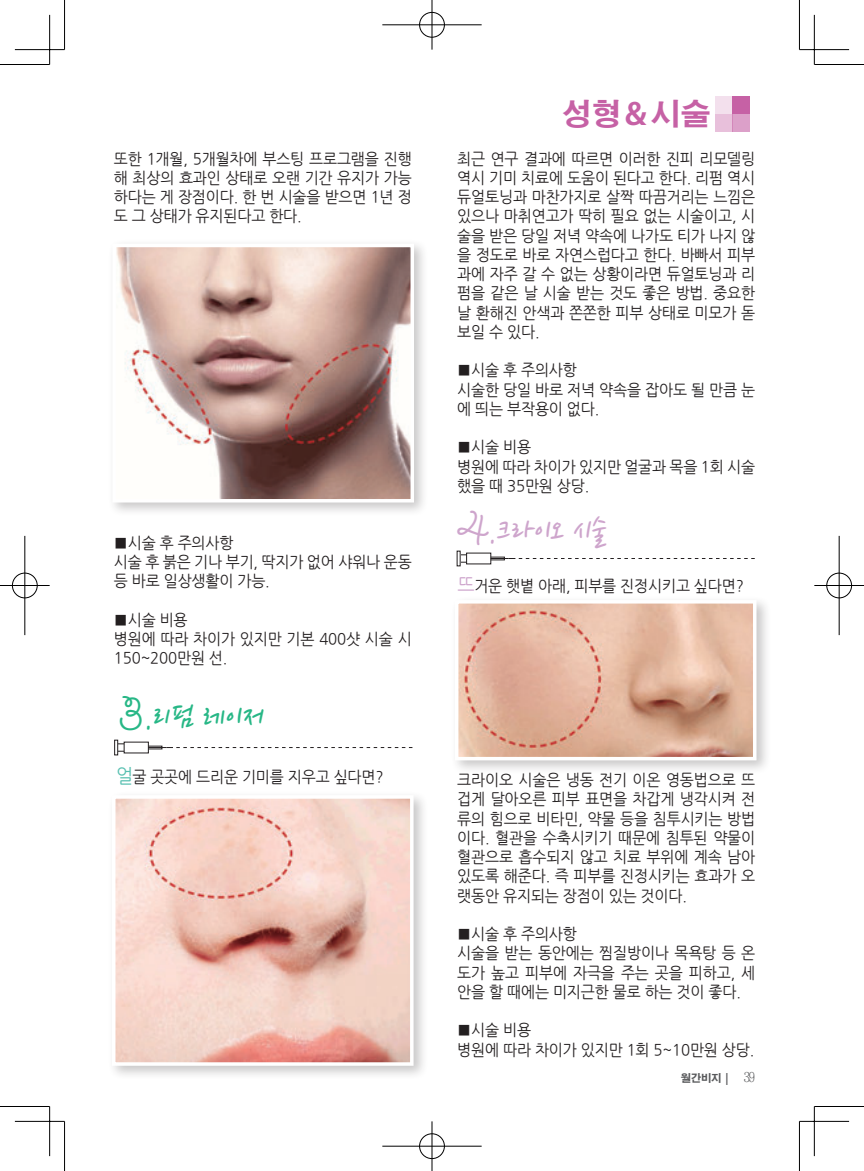
<style>
.page{position:relative;width:864px;height:1171px;background:#fff}
.page>*{position:absolute;margin:0;border:0;box-sizing:border-box;transform-origin:0 0}
.t1{font:italic 35px "Nanum Pen";color:#cea5cc;scale:.95 1}
.t2{font:italic 35px "Nanum Pen";color:#27b786;scale:.95 1}
.t3{font:700 29.75px "Adobe Gothic Std";color:#c661a5}
.t4{font:15.75px/19.2px "Nanum Gothic";letter-spacing:-.01em;color:#231f20;scale:.95 1}
.t5{font:700 10.5px "Adobe Gothic Std";color:#57585a}
.s1{font-family:"Giddyup Std";font-style:normal;font-size:52.5px}
.s2{font-size:19.25px;color:#58c0b1}
.s3{font-size:19.25px;color:#cea5cc}
.s4{font-family:"Chosunilbo NM";font-weight:400;font-size:14px}
</style>
<div class="page">
<div style="left:714px;top:97px;width:18px;height:17px;background:#f3e0ed"></div>
<div style="left:732px;top:97px;width:17px;height:17px;background:#c661a5"></div>
<div style="left:714px;top:114px;width:18px;height:17px;background:#e8c0db"></div>
<div style="left:732px;top:114px;width:17px;height:17px;background:#dca0c9"></div>
<div style="left:114px;top:740px;width:4px;height:15px;border:1px solid #231f20"></div>
<svg style="left:123px;top:741px;width:289px;height:13px"></svg>
<svg style="left:465px;top:552px;width:289px;height:13px"></svg>
<div style="left:108px;top:239px;width:320px;height:278px;background:#231f20;opacity:.25"></div>
<img style="left:117px;top:249px;width:292px;height:248px">
<div style="left:112px;top:244px;width:302px;height:258px;border:4px solid #fff"></div>
<div style="left:107px;top:790px;width:321px;height:290px;background:#231f20;opacity:.25"></div>
<img style="left:117px;top:800px;width:291px;height:261px">
<div style="left:112px;top:795px;width:301px;height:271px;border:4px solid #fff"></div>
<div style="left:450px;top:595px;width:320px;height:180px;background:#231f20;opacity:.25"></div>
<img style="left:459px;top:605px;width:292px;height:150px">
<div style="left:454px;top:600px;width:302px;height:160px;border:4px solid #fff"></div>
<hr style="left:0;top:64px;width:50px;height:1px;background:#000">
<hr style="left:814px;top:64px;width:49px;height:1px;background:#000">
<hr style="left:0;top:1106px;width:50px;height:1px;background:#000">
<hr style="left:814px;top:1106px;width:49px;height:1px;background:#000">
<hr style="left:64px;top:0;width:1px;height:50px;background:#000">
<hr style="left:64px;top:1121px;width:1px;height:50px;background:#000">
<hr style="left:798px;top:0;width:1px;height:50px;background:#000">
<hr style="left:798px;top:1121px;width:1px;height:50px;background:#000">
<hr style="left:15px;top:49px;width:49px;height:1px;background:#000">
<hr style="left:799px;top:49px;width:49px;height:1px;background:#000">
<hr style="left:15px;top:1121px;width:49px;height:1px;background:#000">
<hr style="left:799px;top:1121px;width:49px;height:1px;background:#000">
<hr style="left:49px;top:15px;width:1px;height:49px;background:#000">
<hr style="left:49px;top:1106px;width:1px;height:50px;background:#000">
<hr style="left:813px;top:15px;width:1px;height:49px;background:#000">
<hr style="left:813px;top:1106px;width:1px;height:50px;background:#000">
<div style="left:418px;top:11px;width:27px;height:27px;border:2px solid #fff;border-radius:50%"></div>
<hr style="left:382px;top:24px;width:99px;height:2px;background:#fff">
<hr style="left:430px;top:0;width:3px;height:50px;background:#fff">
<div style="left:419px;top:12px;width:25px;height:25px;border:1px solid #000;border-radius:50%"></div>
<hr style="left:382px;top:25px;width:99px;height:1px;background:#000">
<hr style="left:431px;top:0;width:1px;height:50px;background:#000">
<div style="left:418px;top:1132px;width:27px;height:28px;border:2px solid #fff;border-radius:50%"></div>
<hr style="left:382px;top:1145px;width:99px;height:2px;background:#fff">
<hr style="left:430px;top:1121px;width:3px;height:50px;background:#fff">
<div style="left:419px;top:1133px;width:25px;height:26px;border:1px solid #000;border-radius:50%"></div>
<hr style="left:382px;top:1146px;width:99px;height:1px;background:#000">
<hr style="left:431px;top:1121px;width:1px;height:50px;background:#000">
<div style="left:11px;top:572px;width:27px;height:27px;border:2px solid #fff;border-radius:50%"></div>
<hr style="left:0;top:584px;width:50px;height:3px;background:#fff">
<hr style="left:24px;top:536px;width:2px;height:99px;background:#fff">
<div style="left:12px;top:573px;width:25px;height:25px;border:1px solid #000;border-radius:50%"></div>
<hr style="left:0;top:585px;width:50px;height:1px;background:#000">
<hr style="left:25px;top:536px;width:1px;height:99px;background:#000">
<div style="left:825px;top:572px;width:27px;height:27px;border:2px solid #fff;border-radius:50%"></div>
<hr style="left:814px;top:584px;width:49px;height:3px;background:#fff">
<hr style="left:837px;top:536px;width:3px;height:99px;background:#fff">
<div style="left:826px;top:573px;width:25px;height:25px;border:1px solid #000;border-radius:50%"></div>
<hr style="left:814px;top:585px;width:49px;height:1px;background:#000">
<hr style="left:838px;top:536px;width:1px;height:99px;background:#000">
<h2 class="t3" style="left:561px;top:96px;width:150px">성형＆시술</h2>
<p class="t4" style="left:114px;top:149px;width:315px;text-align:justify">또한 1개월, 5개월차에 부스팅 프로그램을 진행 해 최상의 효과인 상태로 오랜 기간 유지가 가능 하다는 게 장점이다. 한 번 시술을 받으면 1년 정 도 그 상태가 유지된다고 한다.</p>
<p class="t4" style="left:457px;top:149px;width:315px;text-align:justify">최근 연구 결과에 따르면 이러한 진피 리모델링 역시 기미 치료에 도움이 된다고 한다. 리펌 역시 듀얼토닝과 마찬가지로 살짝 따끔거리는 느낌은 있으나 마취연고가 딱히 필요 없는 시술이고, 시 술을 받은 당일 저녁 약속에 나가도 티가 나지 않 을 정도로 바로 자연스럽다고 한다. 바빠서 피부 과에 자주 갈 수 없는 상황이라면 듀얼토닝과 리 펌을 같은 날 시술 받는 것도 좋은 방법. 중요한 날 환해진 안색과 쫀쫀한 피부 상태로 미모가 돋 보일 수 있다.</p>
<p class="t4" style="left:457px;top:361px;width:315px">■시술 후 주의사항<br>시술한 당일 바로 저녁 약속을 잡아도 될 만큼 눈 에 띄는 부작용이 없다.</p>
<p class="t4" style="left:457px;top:438px;width:315px">■시술 비용<br>병원에 따라 차이가 있지만 얼굴과 목을 1회 시술 했을 때 35만원 상당.</p>
<p class="t4" style="left:114px;top:533px;width:315px">■시술 후 주의사항<br>시술 후 붉은 기나 부기, 딱지가 없어 샤워나 운동 등 바로 일상생활이 가능.</p>
<p class="t4" style="left:114px;top:610px;width:315px">■시술 비용<br>병원에 따라 차이가 있지만 기본 400샷 시술 시<br>150~200만원 선.</p>
<h1 class="t2" style="left:119px;top:701px;width:159px"><span class="s1">3 .</span> 리펌 레이저</h1>
<p class="t4" style="left:116px;top:767px;width:283px"><span class="s2">얼</span>굴 곳곳에 드리운 기미를 지우고 싶다면?</p>
<h1 class="t1" style="left:456px;top:515px;width:157px"><span class="s1">4 .</span> 크라이오 시술</h1>
<p class="t4" style="left:457px;top:576px;width:303px"><span class="s3">뜨</span>거운 햇볕 아래, 피부를 진정시키고 싶다면?</p>
<p class="t4" style="left:457px;top:770px;width:315px;text-align:justify">크라이오 시술은 냉동 전기 이온 영동법으로 뜨 겁게 달아오른 피부 표면을 차갑게 냉각시켜 전 류의 힘으로 비타민, 약물 등을 침투시키는 방법 이다. 혈관을 수축시키기 때문에 침투된 약물이 혈관으로 흡수되지 않고 치료 부위에 계속 남아 있도록 해준다. 즉 피부를 진정시키는 효과가 오 랫동안 유지되는 장점이 있는 것이다.</p>
<p class="t4" style="left:457px;top:924px;width:315px">■시술 후 주의사항<br>시술을 받는 동안에는 찜질방이나 목욕탕 등 온 도가 높고 피부에 자극을 주는 곳을 피하고, 세 안을 할 때에는 미지근한 물로 하는 것이 좋다.</p>
<p class="t4" style="left:457px;top:1021px;width:314px">■시술 비용<br>병원에 따라 차이가 있지만 1회 5~10만원 상당.</p>
<p class="t5" style="left:680px;top:1072px;width:76px">월간비지 | <span class="s4">39</span></p>
</div>
